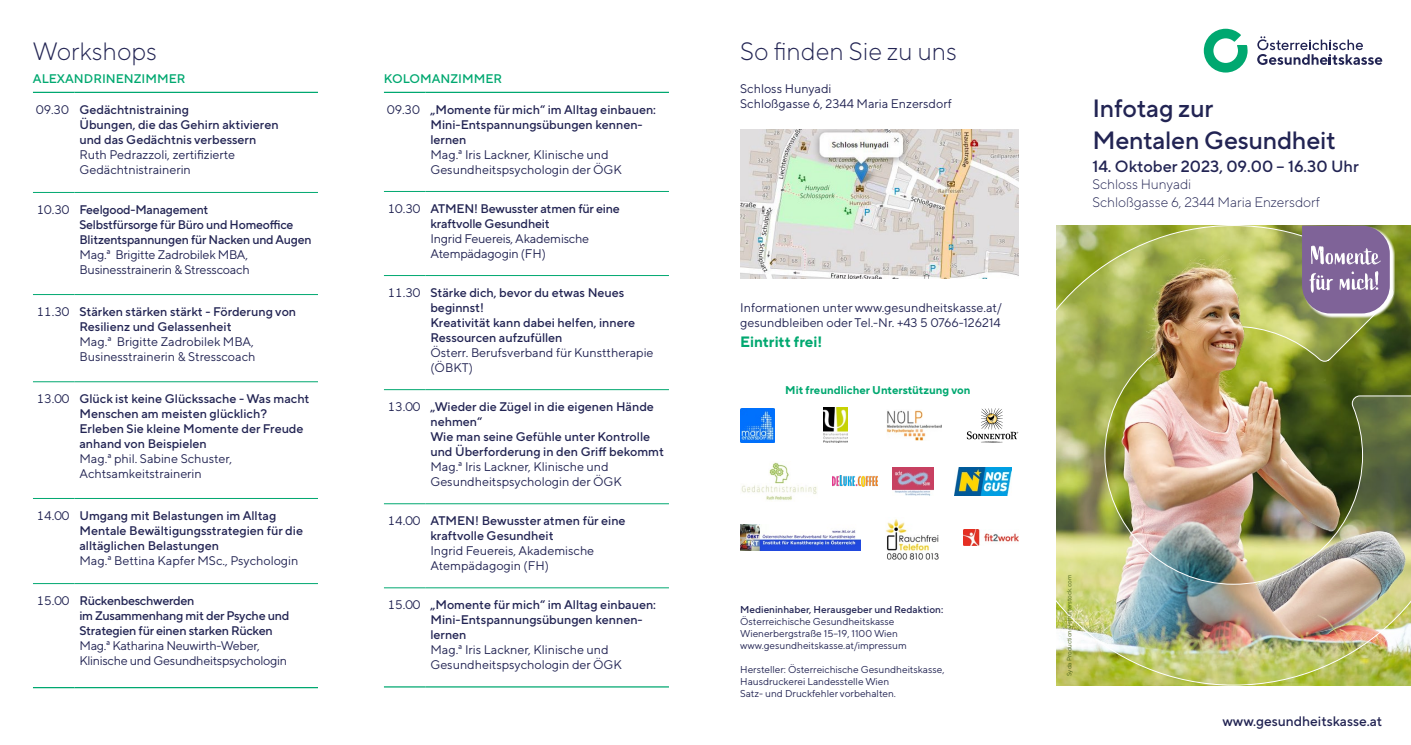
<style>
.page{position:relative;width:1411px;height:745px;background:#fff}
.page>*{position:absolute;margin:0;border:0;box-sizing:border-box;transform-origin:0 0}
.t1{font:500 25px/31.5px "TT Norms Pro";letter-spacing:-.01em;color:#222453}
.t2{font:300 25px "TT Norms Pro";color:#222453}
.t3{font:500 16.25px "TT Norms Pro";color:#222453}
.t4{font:700 15px "TT Norms Pro";color:#00a870}
.t5{font:300 13.75px/17.5px "TT Norms Pro";color:#222453}
.t6{font:500 13.75px "TT Norms Pro";color:#222453}
.t7{font:500 12.5px/15px "TT Norms Pro";color:#222453}
.t8{font:12.5px/15px "TT Norms Pro";color:#222453}
.t9{font:500 12.5px/15px "TT Norms Pro";letter-spacing:-.02em;color:#222453}
.t10{font:12.5px/15px "TT Norms Pro";letter-spacing:-.02em;color:#222453}
.t11{font:500 12.5px "TT Norms Pro";color:#00a870}
.t12{font:700 11.25px "TT Norms Pro";color:#00a870}
.t13{font:10px/12px "TT Norms Pro";color:#222453}
.t14{font:500 10px "TT Norms Pro";color:#222453}
.t15{font:6.25px "TT Norms Pro";color:#4d641c}
.s1{font-weight:400}
</style>
<div class="page">
<svg style="left:1203px;top:29px;width:44px;height:43px"></svg>
<svg style="left:1257px;top:36px;width:125px;height:29px"></svg>
<img style="left:1003px;top:224px;width:407px;height:461px">
<img style="left:740px;top:130px;width:278px;height:148px">
<hr style="left:33px;top:192px;width:41px;height:1px;background:#00a870">
<hr style="left:33px;top:294px;width:41px;height:1px;background:#00a870">
<hr style="left:33px;top:381px;width:41px;height:1px;background:#00a870">
<hr style="left:33px;top:498px;width:41px;height:1px;background:#00a870">
<hr style="left:33px;top:583px;width:41px;height:1px;background:#00a870">
<hr style="left:74px;top:192px;width:244px;height:1px;background:#00a870">
<hr style="left:74px;top:294px;width:244px;height:1px;background:#00a870">
<hr style="left:74px;top:381px;width:244px;height:1px;background:#00a870">
<hr style="left:74px;top:498px;width:244px;height:1px;background:#00a870">
<hr style="left:74px;top:583px;width:244px;height:1px;background:#00a870">
<hr style="left:33px;top:92px;width:41px;height:1px;background:#00a870">
<hr style="left:74px;top:92px;width:244px;height:1px;background:#00a870">
<hr style="left:33px;top:686px;width:41px;height:1px;background:#00a870">
<hr style="left:74px;top:686px;width:244px;height:1px;background:#00a870">
<hr style="left:384px;top:191px;width:41px;height:1px;background:#00a870">
<hr style="left:384px;top:275px;width:41px;height:1px;background:#00a870">
<hr style="left:384px;top:389px;width:41px;height:1px;background:#00a870">
<hr style="left:384px;top:503px;width:41px;height:1px;background:#00a870">
<hr style="left:384px;top:587px;width:41px;height:1px;background:#00a870">
<hr style="left:425px;top:191px;width:244px;height:1px;background:#00a870">
<hr style="left:425px;top:275px;width:244px;height:1px;background:#00a870">
<hr style="left:425px;top:389px;width:244px;height:1px;background:#00a870">
<hr style="left:425px;top:503px;width:244px;height:1px;background:#00a870">
<hr style="left:425px;top:587px;width:244px;height:1px;background:#00a870">
<hr style="left:384px;top:92px;width:41px;height:1px;background:#00a870">
<hr style="left:425px;top:92px;width:244px;height:1px;background:#00a870">
<hr style="left:384px;top:685px;width:41px;height:2px;background:#00a870">
<hr style="left:425px;top:685px;width:244px;height:2px;background:#00a870">
<img style="left:832px;top:475px;width:45px;height:11px">
<img style="left:954px;top:467px;width:57px;height:28px">
<img style="left:741px;top:462px;width:76px;height:38px">
<img style="left:740px;top:408px;width:34px;height:34px">
<img style="left:823px;top:407px;width:24px;height:35px">
<svg style="left:966px;top:408px;width:52px;height:34px"></svg>
<img style="left:886px;top:410px;width:55px;height:30px">
<img style="left:886px;top:519px;width:52px;height:40px">
<img style="left:893px;top:467px;width:40px;height:28px">
<img style="left:963px;top:529px;width:55px;height:16px">
<img style="left:1144px;top:253px;width:104px;height:124px">
<svg style="left:1302px;top:227px;width:92px;height:91px"></svg>
<svg style="left:1301px;top:225px;width:88px;height:88px;background:#907aa0"></svg>
<img style="left:740px;top:524px;width:120px;height:26px">
<h1 class="t2" style="left:33px;top:35px;width:125px">Workshops</h1>
<p class="t11" style="left:33px;top:71px;width:154px">ALEXANDRINENZIMMER</p>
<p class="t7" style="left:79px;top:101px;width:201px;text-indent:-43px"><span class="s1">09.30</span> Gedächtnistraining<br>Übungen, die das Gehirn aktivieren und das Gedächtnis verbessern</p>
<p class="t8" style="left:79px;top:146px;width:157px">Ruth Pedrazzoli, zertifizierte<br>Gedächtnistrainerin</p>
<p class="t7" style="left:79px;top:201px;width:233px;text-indent:-43px"><span class="s1">10.30</span> Feelgood-Management<br>Selbstfürsorge für Büro und Homeoffice<br>Blitzentspannungen für Nacken und Augen</p>
<p class="t8" style="left:79px;top:246px;width:172px">Mag.ª Brigitte Zadrobilek MBA,<br>Businesstrainerin &amp; Stresscoach</p>
<p class="t7" style="left:79px;top:303px;width:218px;text-indent:-43px"><span class="s1">11.30</span> Stärken stärken stärkt - Förderung von<br>Resilienz und Gelassenheit</p>
<p class="t8" style="left:79px;top:333px;width:177px">Mag.ª Brigitte Zadrobilek MBA,<br>Businesstrainerin &amp; Stresscoach</p>
<p class="t7" style="left:79px;top:390px;width:231px;text-indent:-43px"><span class="s1">13.00</span> Glück ist keine Glückssache - Was macht Menschen am meisten glücklich?<br>Erleben Sie kleine Momente der Freude anhand von Beispielen</p>
<p class="t8" style="left:79px;top:450px;width:154px">Mag.ª phil. Sabine Schuster,<br>Achtsamkeitstrainerin</p>
<p class="t7" style="left:79px;top:507px;width:225px;text-indent:-43px"><span class="s1">14.00</span> Umgang mit Belastungen im Alltag<br>Mentale Bewältigungsstrategien für die alltäglichen Belastungen</p>
<p class="t8" style="left:79px;top:552px;width:220px">Mag.ª Bettina Kapfer MSc., Psychologin</p>
<p class="t9" style="left:79px;top:592px;width:211px;text-indent:-43px"><span class="s1">15.00</span> Rückenbeschwerden<br>im Zusammenhang mit der Psyche und<br>Strategien für einen starken Rücken</p>
<p class="t10" style="left:79px;top:637px;width:209px">Mag.ª Katharina Neuwirth-Weber,<br>Klinische und Gesundheitspsychologin</p>
<p class="t11" style="left:384px;top:71px;width:120px">KOLOMANZIMMER</p>
<p class="t7" style="left:430px;top:101px;width:227px;text-indent:-43px"><span class="s1">09.30</span> „Momente für mich“ im Alltag einbauen:<br>Mini-Entspannungsübungen kennen&shy;lernen</p>
<p class="t8" style="left:430px;top:146px;width:193px">Mag.ª Iris Lackner, Klinische und<br>Gesundheitspsychologin der ÖGK</p>
<p class="t7" style="left:430px;top:200px;width:191px;text-indent:-43px"><span class="s1">10.30</span> ATMEN! Bewusster atmen für eine kraftvolle Gesundheit</p>
<p class="t8" style="left:430px;top:230px;width:160px">Ingrid Feuereis, Akademische<br>Atempädagogin (FH)</p>
<p class="t7" style="left:430px;top:284px;width:206px;text-indent:-43px"><span class="s1">11.30</span> Stärke dich, bevor du etwas Neues beginnst!<br>Kreativität kann dabei helfen, innere<br>Ressourcen aufzufüllen</p>
<p class="t8" style="left:430px;top:344px;width:224px">Österr. Berufsverband für Kunsttherapie (ÖBKT)</p>
<p class="t7" style="left:430px;top:398px;width:235px;text-indent:-43px"><span class="s1">13.00</span> „Wieder die Zügel in die eigenen Hände nehmen“<br>Wie man seine Gefühle unter Kontrolle und Überforderung in den Griff bekommt</p>
<p class="t8" style="left:430px;top:458px;width:193px">Mag.ª Iris Lackner, Klinische und<br>Gesundheitspsychologin der ÖGK</p>
<p class="t7" style="left:430px;top:512px;width:197px;text-indent:-43px"><span class="s1">14.00</span> ATMEN! Bewusster atmen für eine kraftvolle Gesundheit</p>
<p class="t8" style="left:430px;top:542px;width:165px">Ingrid Feuereis, Akademische<br>Atempädagogin (FH)</p>
<p class="t7" style="left:430px;top:596px;width:227px;text-indent:-43px"><span class="s1">15.00</span> „Momente für mich“ im Alltag einbauen:<br>Mini-Entspannungsübungen kennen&shy;lernen</p>
<p class="t8" style="left:430px;top:641px;width:193px">Mag.ª Iris Lackner, Klinische und<br>Gesundheitspsychologin der ÖGK</p>
<h1 class="t2" style="left:740px;top:35px;width:218px">So finden Sie zu uns</h1>
<p class="t8" style="left:740px;top:81px;width:213px">Schloss Hunyadi<br>Schloßgasse 6, 2344 Maria Enzersdorf</p>
<p class="t8" style="left:740px;top:300px;width:263px">Informationen unter www.gesundheitskasse.at/ gesundbleiben oder Tel.-Nr. +43 5 0766-126214</p>
<p class="t4" style="left:740px;top:332px;width:83px">Eintritt frei!</p>
<p class="t12" style="left:785px;top:382px;width:187px">Mit freundlicher Unterstützung von</p>
<h1 class="t1" style="left:1092px;top:92px;width:245px">Infotag zur<br>Mentalen Gesundheit</h1>
<h2 class="t3" style="left:1092px;top:155px;width:268px">14. Oktober 2023, 09.00 – 16.30 Uhr</h2>
<p class="t5" style="left:1092px;top:175px;width:229px">Schloss Hunyadi<br>Schloßgasse 6, 2344 Maria Enzersdorf</p>
<p class="t14" style="left:740px;top:602px;width:204px">Medieninhaber, Herausgeber und Redaktion:</p>
<p class="t13" style="left:740px;top:614px;width:168px">Österreichische Gesundheitskasse<br>Wienerbergstraße 15–19, 1100 Wien www.gesundheitskasse.at/impressum</p>
<p class="t13" style="left:740px;top:662px;width:206px">Hersteller: Österreichische Gesundheitskasse,<br>Hausdruckerei Landesstelle Wien<br>Satz- und Druckfehler vorbehalten.</p>
<p class="t15" style="left:1065px;top:675px;width:102px;rotate:-90deg">Syda Productions/ shutterstock.com</p>
<p class="t6" style="left:1222px;top:711px;width:161px">www.gesundheitskasse.at</p>
</div>
